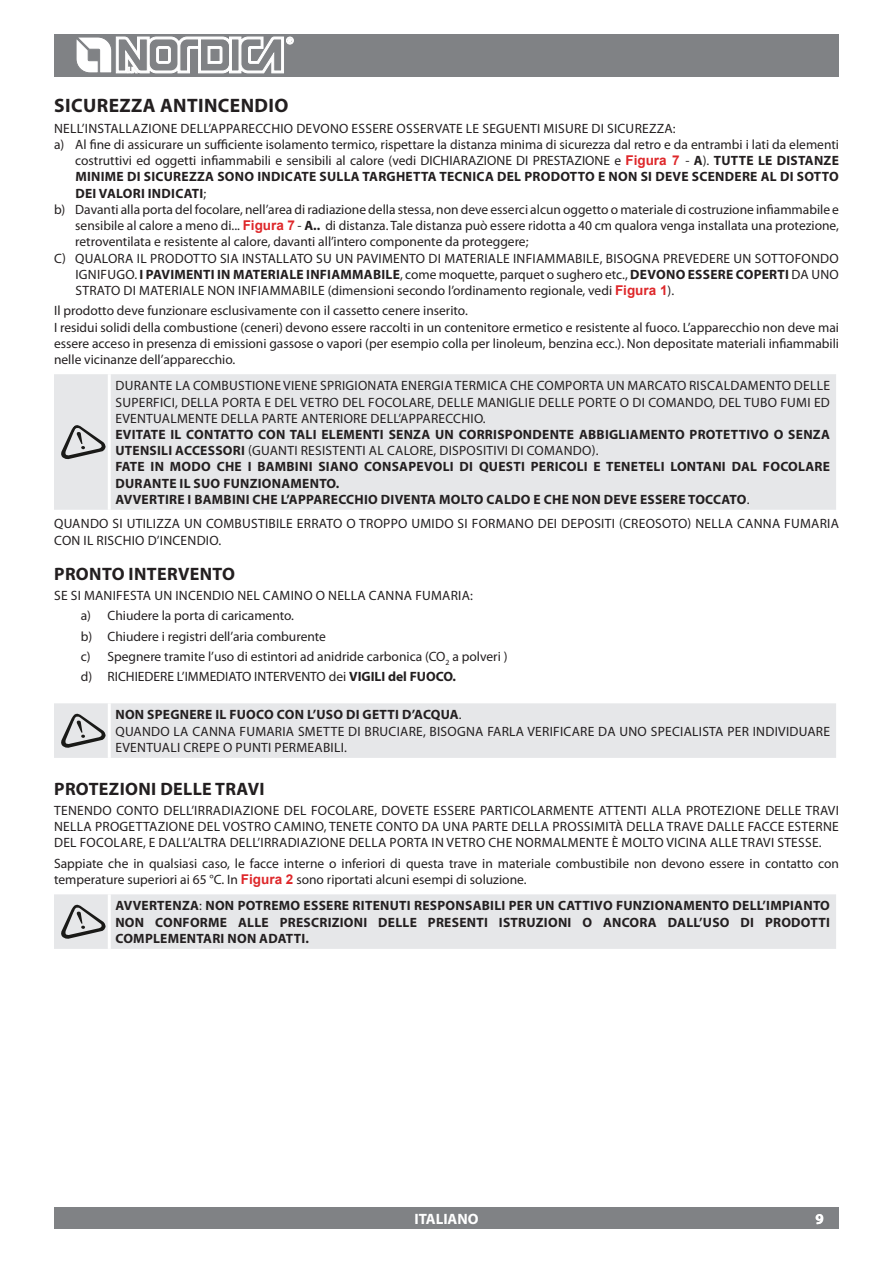
<style>
.page{position:relative;width:893px;height:1263px;background:#fff}
.page>*{position:absolute;margin:0;border:0;box-sizing:border-box;transform-origin:0 0}
.t1{font:700 19.5px "Myriad Pro";letter-spacing:.02em;color:#231f20}
.t2{font:700 18px "Myriad Pro";letter-spacing:.02em;color:#231f20}
.t3{font:700 15px "Myriad Pro";color:#fff}
.t4{font:13.5px/16.2px "Myriad Pro";letter-spacing:.02em;color:#231f20;text-align:justify}
.t5{font:13.5px/20.4px "Myriad Pro";color:#231f20}
.t6{font:700 13.5px "Myriad Pro";letter-spacing:.02em;color:#231f20}
.t7{font:700 13.5px "Myriad Pro";color:#231f20}
.t8{font:700 13.5px "Arial";color:#de272a}
.s1{font-family:"Myriad Pro";font-weight:400;color:#231f20}
.s2{font-family:"Myriad Pro";color:#231f20}
.s3{font-family:"Arial";font-weight:700;color:#de272a}
.s4{font-weight:700}
.s5{font-weight:400}
</style>
<div class="page">
<div style="left:54px;top:34px;width:785px;height:43px;background:#808285"></div>
<svg style="left:76px;top:37px;width:217px;height:36px"></svg>
<div style="left:54px;top:1208px;width:785px;height:21px;background:#808285"></div>
<div style="left:54px;top:374px;width:782px;height:136px;background:#e6e7e9"></div>
<hr style="left:108px;top:374px;width:3px;height:136px;background:#fff">
<svg style="left:60px;top:424px;width:46px;height:36px;background:#b4b5b6"></svg>
<div style="left:54px;top:703px;width:782px;height:55px;background:#e6e7e9"></div>
<div style="left:54px;top:894px;width:782px;height:55px;background:#e6e7e9"></div>
<h1 class="t1" style="left:54px;top:93px;width:236px">SICUREZZA ANTINCENDIO</h1>
<p class="t4" style="left:54px;top:120px;width:623px">Nell’installazione dell’apparecchio devono essere osservate le seguenti misure di sicurezza:</p>
<p class="t5" style="left:54px;top:134px;width:787px">a) Al fine di assicurare un sufficiente isolamento termico, rispettare la distanza minima di sicurezza dal retro e da entrambi i lati da elementi</p>
<p class="t5" style="left:75px;top:150px;width:354px">costruttivi ed oggetti infiammabili e sensibili al calore (vedi DICHIARAZIO</p>
<p class="t4" style="left:496px;top:152px;width:45px">NEDI PRESTAZIO</p>
<p class="t8" style="left:594px;top:151px;width:136px"><span class="s1">NE e</span> Figura 7 <span class="s1">-</span> <span class="s2">A</span><span class="s1">).</span> <span class="s2">TUTTE</span></p>
<p class="t6" style="left:758px;top:152px;width:28px">LE DISTANZE</p>
<p class="t6" style="left:75px;top:168px;width:78px">MINIMEDI SICUREZZA</p>
<p class="t6" style="left:217px;top:168px;width:10px">SONO</p>
<p class="t6" style="left:257px;top:168px;width:9px">INDICATE</p>
<p class="t6" style="left:319px;top:168px;width:95px">SULLA TARGHETTA</p>
<p class="t6" style="left:439px;top:168px;width:9px">TECNICA</p>
<p class="t6" style="left:497px;top:168px;width:46px">DEL PRODOTTO</p>
<p class="t6" style="left:598px;top:168px;width:103px">E NON SI DEVE SCENDERE</p>
<p class="t6" style="left:761px;top:168px;width:46px">AL DI SOTTO</p>
<p class="t6" style="left:75px;top:184px;width:8px">DEI</p>
<p class="t6" style="left:99px;top:184px;width:32px">VALORI</p>
<p class="t6" style="left:148px;top:184px;width:8px">INDICATI</p>
<p class="t4" style="left:203px;top:185px;width:4px">;</p>
<p class="t5" style="left:54px;top:199px;width:786px">b) Davanti alla porta del focolare, nell’area di radiazione della stessa, non deve esserci alcun oggetto o materiale di costruzione infiammabile e</p>
<p class="t5" style="left:75px;top:215px;width:765px">sensibile al calore a meno di... <span class="s3">Figura 7</span> - <span class="s4">A..</span> di distanza. Tale distanza può essere ridotta a 40 cm qualora venga installata una protezione,</p>
<p class="t5" style="left:75px;top:231px;width:455px">retroventilata e resistente al calore, davanti all’intero componente da proteggere;</p>
<p class="t4" style="left:54px;top:250px;width:786px">c) Qualora il prodotto sia installato su un pavimento di materiale infiammabile, bisogna prevedere un sottofondo</p>
<p class="t6" style="left:75px;top:265px;width:119px"><span class="s5">ignifugo.</span> I PAVIMENTI</p>
<p class="t6" style="left:217px;top:265px;width:36px">IN MATERIA</p>
<p class="t5" style="left:289px;top:264px;width:378px"><span class="s4">LE IN FIAMMABILE</span>, come moquette, parquet o sughero etc., <span class="s4">DEVONO</span></p>
<p class="t6" style="left:688px;top:265px;width:9px">ESSERE</p>
<p class="t6" style="left:736px;top:265px;width:34px">COPERTI</p>
<p class="t4" style="left:791px;top:266px;width:49px">da uno</p>
<p class="t5" style="left:54px;top:280px;width:622px;text-indent:21px">strato di materiale non in fiammabile (dimensioni secondo l’ordinamento regionale, vedi <span class="s3">Figura 1</span>).<br>I l prodotto deve funzionare esclusivamente con il cassetto cenere inserito.</p>
<p class="t4" style="left:54px;top:319px;width:786px">I residui solidi della combustione (ceneri) devono essere raccolti in un contenitore ermetico e resistente al fuoco. L’apparecchio non deve mai essere acceso in presenza di emissioni gassose o vapori (per esempio colla per linoleum, benzina ecc.). Non depositate materiali infiammabili nelle vicinanze dell’apparecchio.</p>
<p class="t4" style="left:115px;top:377px;width:716px">Durante la combustione viene sprigionata energia termica che comporta un marcato riscaldamento delle superfici, della porta e del vetro del focolare, delle maniglie delle porte o di comando, del tubo fumi ed eventualmente della parte anteriore dell’apparecchio.</p>
<p class="t6" style="left:115px;top:426px;width:24px">EVITATE</p>
<p class="t6" style="left:170px;top:426px;width:26px">IL CONTATTO</p>
<p class="t6" style="left:258px;top:426px;width:10px">CON</p>
<p class="t6" style="left:290px;top:426px;width:74px">TALI ELEMENTI</p>
<p class="t6" style="left:389px;top:426px;width:10px">SENZA</p>
<p class="t6" style="left:435px;top:426px;width:33px">UN CORRIS</p>
<p class="t6" style="left:505px;top:426px;width:18px">PONDENTE</p>
<p class="t6" style="left:579px;top:426px;width:81px">ABBIGLIAMENTO</p>
<p class="t6" style="left:690px;top:426px;width:17px">PROTETTI</p>
<p class="t6" style="left:750px;top:426px;width:47px">VOOSENZA</p>
<p class="t6" style="left:115px;top:442px;width:9px">UTENSI</p>
<p class="t6" style="left:161px;top:442px;width:23px">LI ACCESSORI</p>
<p class="t4" style="left:248px;top:442px;width:352px">(guanti resistenti al calore, dispositivi di comando).</p>
<p class="t6" style="left:115px;top:458px;width:8px">FATE</p>
<p class="t6" style="left:151px;top:458px;width:42px">IN MODO</p>
<p class="t6" style="left:217px;top:458px;width:85px">CHE I BAMBINI</p>
<p class="t6" style="left:318px;top:458px;width:9px">SIANO</p>
<p class="t6" style="left:364px;top:458px;width:10px">CONSA</p>
<p class="t6" style="left:408px;top:458px;width:89px">PEVOLI DI QUESTI</p>
<p class="t6" style="left:531px;top:458px;width:17px">PERICO</p>
<p class="t6" style="left:577px;top:458px;width:39px">LIETENETE</p>
<p class="t6" style="left:653px;top:458px;width:33px">LI LONTANI</p>
<p class="t6" style="left:732px;top:458px;width:49px">DAL FOCO</p>
<p class="t6" style="left:798px;top:458px;width:17px">LARE</p>
<p class="t6" style="left:115px;top:474px;width:10px">DURANTE</p>
<p class="t6" style="left:180px;top:474px;width:24px">IL SUO</p>
<p class="t6" style="left:223px;top:474px;width:17px">FUNZIONA</p>
<p class="t6" style="left:291px;top:474px;width:21px">MENTO</p>
<p class="t6" style="left:336px;top:474px;width:5px">.</p>
<p class="t6" style="left:115px;top:490px;width:35px">AVVERTIRE</p>
<p class="t6" style="left:188px;top:490px;width:135px">I BAMBINI CHE L’APPARECC</p>
<p class="t6" style="left:355px;top:490px;width:58px">HIO DIVENTA</p>
<p class="t6" style="left:439px;top:490px;width:143px">MOLTO CALDO E CHE NON</p>
<p class="t6" style="left:604px;top:490px;width:45px">DEVEESSERE</p>
<p class="t6" style="left:688px;top:490px;width:10px">TOCCATO</p>
<p class="t4" style="left:54px;top:487px;width:786px;line-height:24.8px;text-indent:692px">.<br>Quando si utilizza un combustibile errato o troppo umido si formano dei depositi (creosoto) nella canna fumaria</p>
<p class="t4" style="left:54px;top:532px;width:168px">con il rischio d’incendio.</p>
<h2 class="t2" style="left:54px;top:562px;width:182px">PRONTO INTERVENTO</h2>
<p class="t4" style="left:81px;top:585px;width:428px;line-height:20.2px;text-align:left;text-indent:-27px">Se si manifesta un incendio nel camino o nella canna fumaria:<br>a) Chiudere la porta di caricamento.<br>b) Chiudere i registri dell’aria comburente<br>c) Spegnere tramite l’uso di estintori ad anidride carbonica (CO<sub>2</sub> a polveri ) d) RICHIEDERE</p>
<p class="t4" style="left:177px;top:668px;width:17px">L’IMMEDIATO</p>
<p class="t4" style="left:254px;top:668px;width:21px">INTERVE</p>
<p class="t7" style="left:301px;top:668px;width:156px"><span class="s5">NTO dei</span> VIGILI DEL FUOCO.</p>
<p class="t4" style="left:115px;top:707px;width:716px;text-align:left"><span class="s4">NON SPEGNERE IL FUOCO CON L’USO DI GETTI D’ACQUA</span>.<br>Quando la canna fumaria smette di bruciare, bisogna farla verificare da uno specialista per individuare eventuali crepe o punti permeabili.</p>
<h2 class="t2" style="left:54px;top:777px;width:212px">PROTEZIONI DELLE TRAVI</h2>
<p class="t4" style="left:54px;top:802px;width:786px">Tenendo conto dell’irradiazione del focolare, dovete essere particolarmente attenti alla protezione delle travi nella progettazione del vostro camino, tenete conto da una parte della prossimità della trave dalle facce esterne del focolare, e dall’altra dell’irradiazione della porta in vetro che normalmente è molto vicina alle travi stesse.</p>
<p class="t5" style="left:54px;top:855px;width:786px;line-height:16.2px">Sappiate che in qualsiasi caso, le facce interne o inferiori di questa trave in materiale combustibile non devono essere in contatto con temperature superiori ai 65 °C. I n <span class="s3">Figura 2</span> sono riportati alcuni esempi di soluzione.</p>
<p class="t6" style="left:115px;top:897px;width:140px">AVVERTENZA<span class="s5">:</span> NON POTRE</p>
<p class="t6" style="left:279px;top:897px;width:34px">MO ESSERE</p>
<p class="t6" style="left:353px;top:897px;width:9px">RITENUTI</p>
<p class="t6" style="left:414px;top:897px;width:42px">RESPONSA</p>
<p class="t6" style="left:482px;top:897px;width:85px">BILI PER UN CATTI</p>
<p class="t6" style="left:594px;top:897px;width:39px">VO FUNZIONA</p>
<p class="t6" style="left:683px;top:897px;width:21px">MENTO</p>
<p class="t6" style="left:732px;top:897px;width:67px">DELL’IMPIANTO</p>
<p class="t6" style="left:115px;top:913px;width:11px">NON</p>
<p class="t6" style="left:155px;top:913px;width:10px">CON</p>
<p class="t6" style="left:183px;top:913px;width:114px">FORME ALLE PRESCRIZIONI</p>
<p class="t6" style="left:378px;top:913px;width:66px">DELLE PRESENTI</p>
<p class="t6" style="left:499px;top:913px;width:9px">ISTRUZIONI</p>
<p class="t6" style="left:582px;top:913px;width:31px">O ANCORA</p>
<p class="t6" style="left:668px;top:913px;width:45px">DALL’USO</p>
<p class="t6" style="left:740px;top:913px;width:7px">DI</p>
<p class="t6" style="left:765px;top:913px;width:17px">PRODOTTI</p>
<p class="t6" style="left:115px;top:929px;width:73px">COMPLEMENTARI</p>
<p class="t6" style="left:227px;top:929px;width:11px">NON</p>
<p class="t6" style="left:259px;top:929px;width:9px">ADATTI</p>
<p class="t6" style="left:305px;top:929px;width:5px">.</p>
<p class="t3" style="left:414px;top:1209px;width:66px">ITALIANO</p>
<p class="t3" style="left:815px;top:1209px;width:10px">9</p>
</div>
